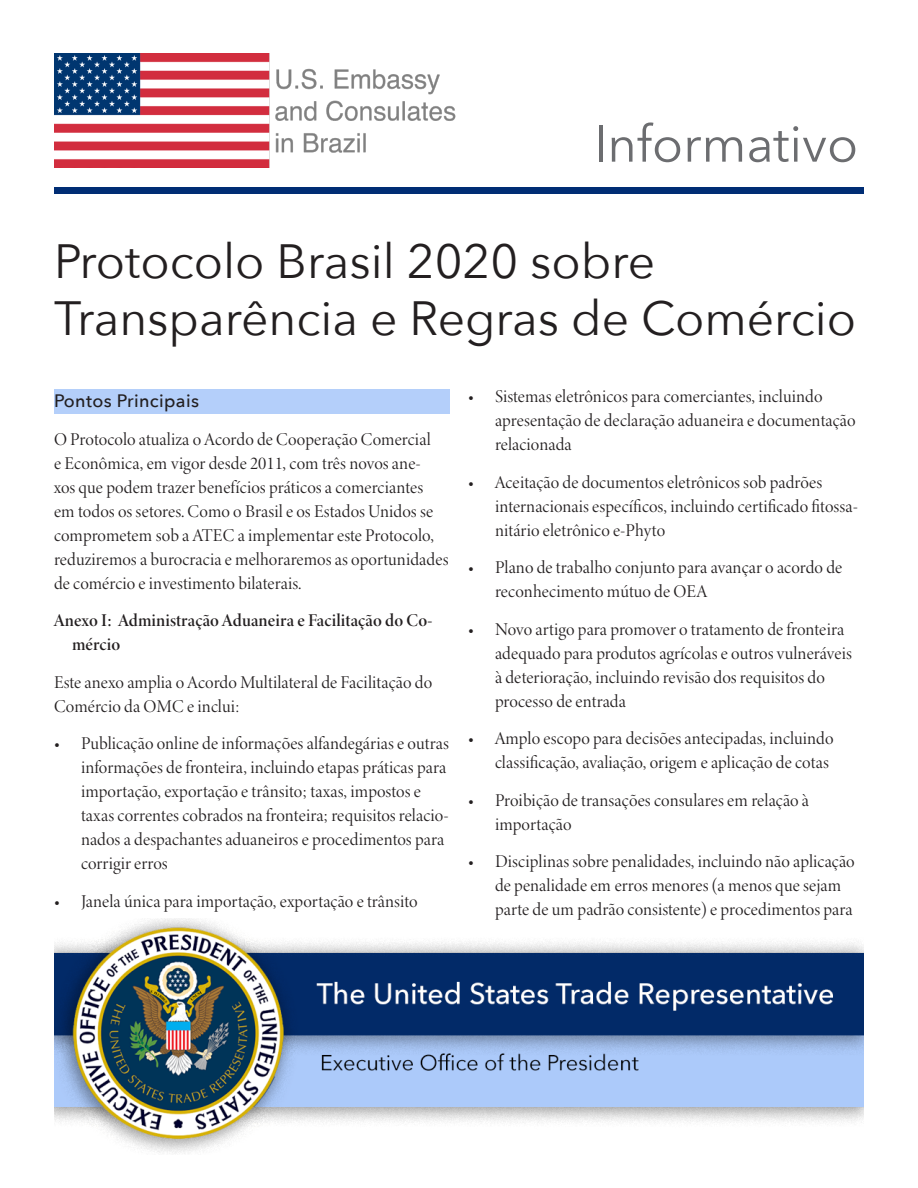
<style>
.page{position:relative;width:918px;height:1188px;background:#fff}
.page>*{position:absolute;margin:0;border:0;box-sizing:border-box;transform-origin:0 0}
.t1{font:51px "Avenir Next";color:#6c6d70}
.t2{font:48px/57.6px "Avenir Next";color:#231f20}
.Body{font:18px/24px "Minion Variable Concept";letter-spacing:-.045em;color:#231f20}
.Body_Question{font:18px/24px "Minion Variable Concept";letter-spacing:-.02em;color:#231f20}
.Subtitle{font:500 18px "Avenir Next";letter-spacing:.02em;color:#231f20}
</style>
<div class="page">
<div style="left:54px;top:389px;width:396px;height:25px;background:#b4cffa"></div>
<img style="left:54px;top:54px;width:402px;height:113px">
<div style="left:54px;top:187px;width:810px;height:7px;background:#002d74"></div>
<img style="left:54px;top:918px;width:810px;height:236px">
<p class="t1" style="left:594px;top:101px;width:266px">Informativo</p>
<p class="t2" style="left:54px;top:230px;width:804px">Protocolo Brasil 2020 sobre<br>Transparência e Regras de Comércio</p>
<p class="Subtitle" style="left:54px;top:386px;width:147px">Pontos Principais</p>
<p class="Body" style="left:54px;top:427px;width:397px">O Protocolo atualiza o Acordo de Cooperação Comercial<br>e Econômica, em vigor desde 2011, com três novos ane-<br>xos que podem trazer benefícios práticos a comerciantes em todos os setores. Como o Brasil e os Estados Unidos se comprometem sob a ATEC a implementar este Protocolo, reduziremos a burocracia e melhoraremos as oportunidades de comércio e investimento bilaterais.</p>
<p class="Body_Question" style="left:72px;top:609px;width:363px;text-indent:-18px">Anexo I: Administração Aduaneira e Facilitação do Co&shy;mércio</p>
<p class="Body" style="left:54px;top:670px;width:380px">Este anexo amplia o Acordo Multilateral de Facilitação do<br>Comércio da OMC e inclui:</p>
<p class="Body" style="left:81px;top:732px;width:370px;text-indent:-27px">• Publicação online de informações alfandegárias e outras informações de fronteira, incluindo etapas práticas para importação, exportação e trânsito; taxas, impostos e taxas correntes cobrados na fronteira; requisitos relacio&shy;nados a despachantes aduaneiros e procedimentos para corrigir erros</p>
<p class="Body" style="left:54px;top:889px;width:366px">• Janela única para importação, exportação e trânsito</p>
<p class="Body" style="left:495px;top:384px;width:363px;text-indent:-27px">• Sistemas eletrônicos para comerciantes, incluindo apresentação de declaração aduaneira e documentação relacionada</p>
<p class="Body" style="left:495px;top:470px;width:365px;text-indent:-27px">• Aceitação de documentos eletrônicos sob padrões internacionais específicos, incluindo certificado fitossa&shy;nitário eletrônico e-Phyto</p>
<p class="Body" style="left:495px;top:555px;width:349px;text-indent:-27px">• Plano de trabalho conjunto para avançar o acordo de reconhecimento mútuo de OEA</p>
<p class="Body" style="left:495px;top:617px;width:359px;text-indent:-27px">• Novo artigo para promover o tratamento de fronteira adequado para produtos agrícolas e outros vulneráveis à deterioração, incluindo revisão dos requisitos do processo de entrada</p>
<p class="Body" style="left:468px;top:726px;width:368px;text-align:right">• Amplo escopo para decisões antecipadas, incluindo classificação, avaliação, origem e aplicação de cotas</p>
<p class="Body" style="left:495px;top:788px;width:317px;text-indent:-27px">• Proibição de transações consulares em relação à importação</p>
<p class="Body" style="left:495px;top:849px;width:362px;text-indent:-27px">• Disciplinas sobre penalidades, incluindo não aplicação de penalidade em erros menores (a menos que sejam parte de um padrão consistente) e procedimentos para</p>
</div>
